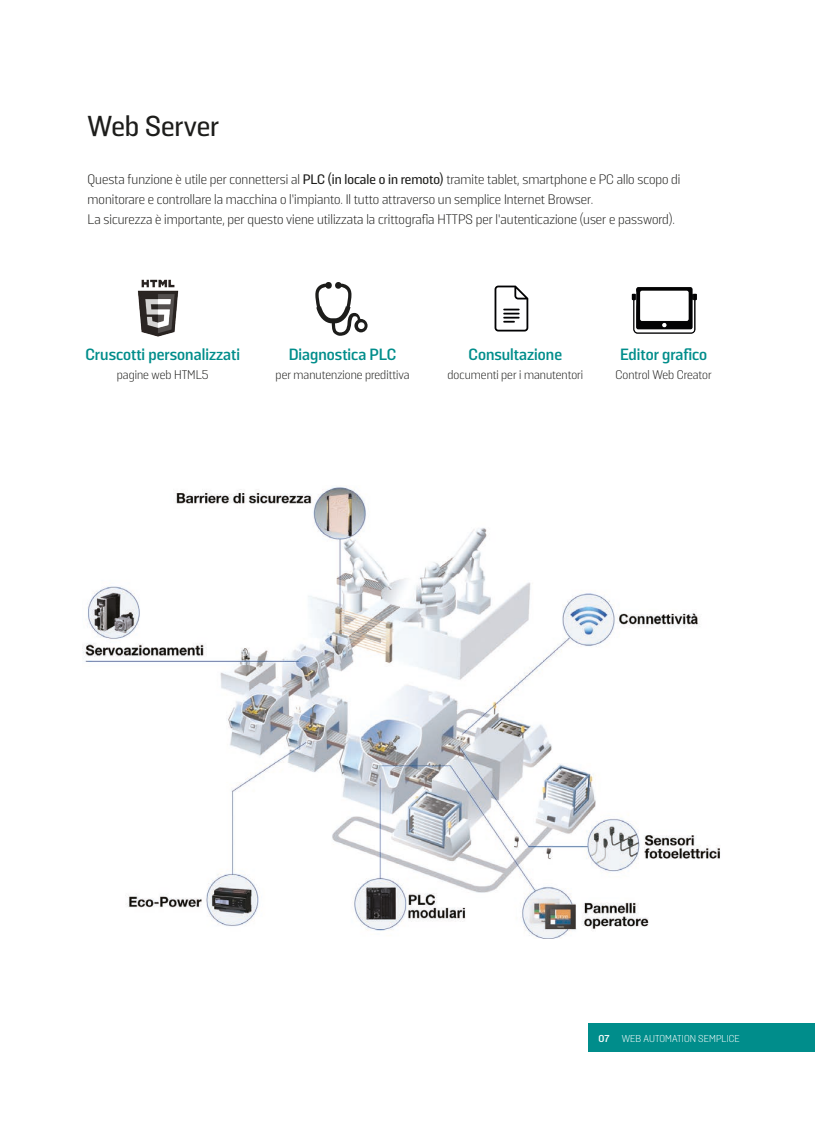
<style>
.page{position:relative;width:815px;height:1124px;background:#fff}
.page>*{position:absolute;margin:0;border:0;box-sizing:border-box;transform-origin:0 0}
.t1{font:500 28.75px "Solido";color:#1d1d1b}
.t2{font:700 16.25px "Solido";color:#008d8b}
.t3{font:300 13.75px "Solido";color:#1d1d1b}
.t4{font:300 12.5px "Solido";color:#1d1d1b}
.t5{font:300 10px "Solido";letter-spacing:.01em;color:#fff}
.s1{font-weight:500}
.s2{font-weight:700}
</style>
<div class="page">
<div style="left:588px;top:1023px;width:227px;height:28px;background:#008d8b"></div>
<img style="left:137px;top:279px;width:42px;height:58px">
<svg style="left:315px;top:282px;width:53px;height:54px"></svg>
<svg style="left:495px;top:285px;width:33px;height:46px"></svg>
<img style="left:631px;top:287px;width:66px;height:47px">
<img style="left:82px;top:487px;width:638px;height:451px">
<p class="t1" style="left:88px;top:109px;width:133px">Web Server</p>
<p class="t3" style="left:88px;top:171px;width:594px">Questa funzione è utile per connettersi al <span class="s1">PLC (in locale o in remoto)</span> tramite tablet, smartphone e PC allo scopo di</p>
<p class="t3" style="left:88px;top:191px;width:507px">monitorare e controllare la macchina o l’impianto. Il tutto attraverso un semplice Internet Browser.</p>
<p class="t3" style="left:88px;top:211px;width:589px">La sicurezza è importante, per questo viene utilizzata la crittografia HTTPS per l’autenticazione (user e password).</p>
<p class="t2" style="left:86px;top:345px;width:156px">Cruscotti personalizzati</p>
<p class="t4" style="left:117px;top:367px;width:93px">pagine web HTML5</p>
<p class="t2" style="left:289px;top:345px;width:109px">Diagnostica PLC</p>
<p class="t4" style="left:276px;top:367px;width:136px">per manutenzione predittiva</p>
<p class="t2" style="left:469px;top:345px;width:95px">Consultazione</p>
<p class="t4" style="left:448px;top:367px;width:137px">documenti per i manutentori</p>
<p class="t2" style="left:620px;top:345px;width:89px">Editor grafico</p>
<p class="t4" style="left:616px;top:367px;width:98px">Control Web Creator</p>
<p class="t5" style="left:598px;top:1032px;width:143px"><span class="s2">07</span> WEB AUTOMATION SEMPLICE</p>
</div>
